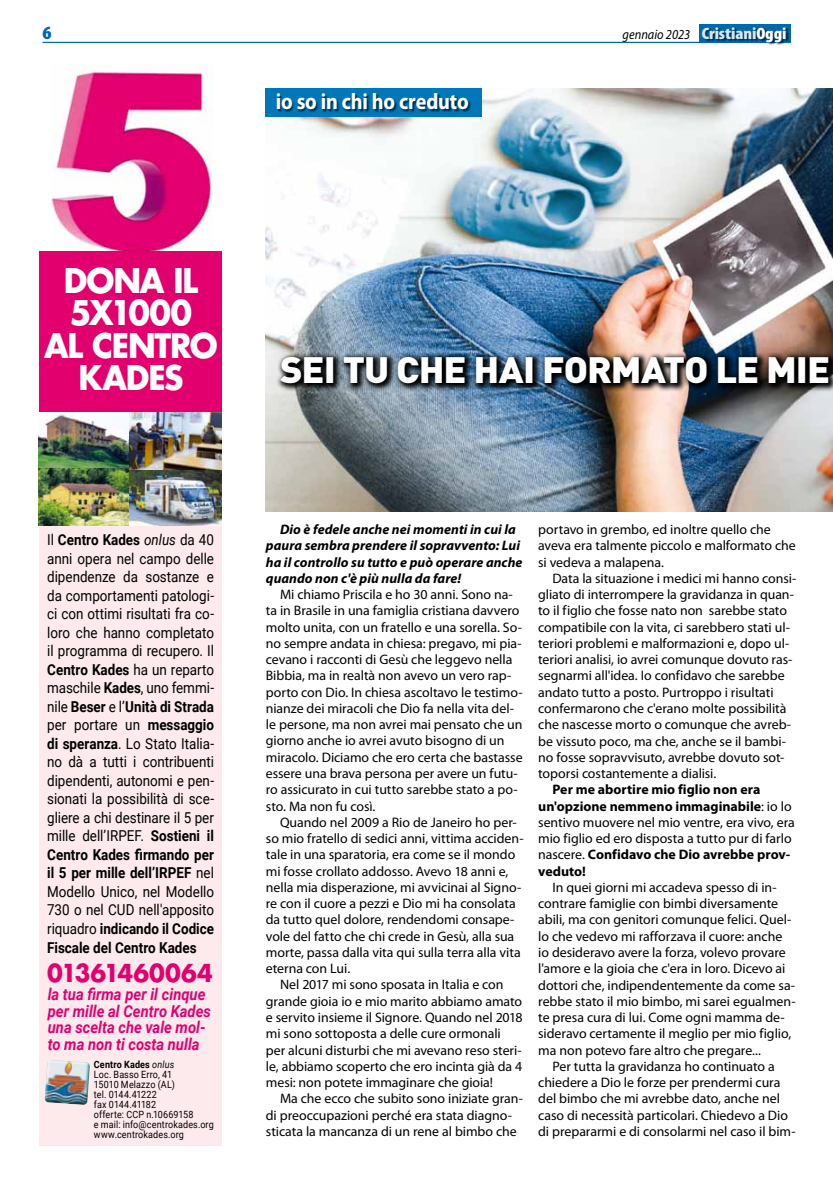
<style>
.page{position:relative;width:833px;height:1188px;background:#fff}
.page>*{position:absolute;margin:0;border:0;box-sizing:border-box;transform-origin:0 0}
.t1{font:900 36.25px "DIN";letter-spacing:-.03em;color:#fff;scale:1.05 1}
.t2{font:700 33px/32.5px "Futura";letter-spacing:-.035em;color:#fff;text-align:center;scale:.95 1}
.t3{font:700 24.12px "Futura";letter-spacing:-.005em;color:#e2006e;scale:.95 1}
.t4{font:700 22.5px "Myriad Pro";letter-spacing:-.01em;color:#fff;scale:.9 1}
.t5{font:900 condensed 18.75px "Myriad Pro";color:#0068ab;scale:1.1 1}
.t6{font:italic 700 16.38px/16.4px "Roboto";color:#e2006e;scale:.9 1}
.t7{font:15px/18.5px "Roboto";color:#000;text-align:justify;scale:.89 1}
.t8{font:13.75px/16.2px "Myriad Pro";letter-spacing:-.005em;color:#000}
.t9{font:700 13.75px/16.2px "Myriad Pro";color:#000}
.t10{font:italic 700 13.75px/16.2px "Myriad Pro";letter-spacing:.005em;color:#000}
.t11{font:italic 13.75px "Myriad Pro";color:#000;scale:.9 1}
.t12{font:10px/10px "Roboto";letter-spacing:.015em;color:#000;scale:.9 1}
.s1{font-weight:900;font-style:normal;font-stretch:condensed;font-size:16.62px;color:#d7e8f2}
.s2{font-weight:900;font-style:normal;font-stretch:condensed;font-size:16.62px;color:#fff}
.s3{font-weight:700}
.s4{font-style:italic}
.s5{font-weight:400}
</style>
<div class="page">
<img style="left:266px;top:89px;width:567px;height:422px">
<hr style="left:43px;top:42px;width:747px;height:1px;background:#0068ab">
<div style="left:698px;top:25px;width:92px;height:18px;background:#0068ab"></div>
<div style="left:703px;top:28px;width:86px;height:17px;background:#000;opacity:.6"></div>
<div style="left:266px;top:89px;width:216px;height:28px;background:#0077b8"></div>
<div style="left:277px;top:93px;width:194px;height:20px;background:#000;opacity:.6"></div>
<img style="left:51px;top:65px;width:161px;height:186px">
<div style="left:39px;top:251px;width:182px;height:167px;background:#e2006e"></div>
<div style="left:39px;top:413px;width:182px;height:732px;background:#fceaed"></div>
<img style="left:39px;top:412px;width:182px;height:113px">
<img style="left:45px;top:1060px;width:45px;height:44px">
<img style="left:275px;top:351px;width:558px;height:40px">
<h3 class="t5" style="left:43px;top:21px;width:10px">6</h3>
<p class="t11" style="left:622px;top:26px;width:184px">gennaio 2023 <span class="s1">Cristiani</span><span class="s2">Oggi</span></p>
<h3 class="t4" style="left:276px;top:87px;width:216px">io so in chi ho creduto</h3>
<h2 class="t2" style="left:44px;top:263px;width:184px">DONA IL<br>5X1000<br>AL CENTRO<br>KADES</h2>
<h1 class="t1" style="left:280px;top:346px;width:133px">SEI TU CHE</h1>
<h1 class="t1" style="left:473px;top:346px;width:19px">HAI</h1>
<h1 class="t1" style="left:542px;top:346px;width:116px">FORMATO</h1>
<h1 class="t1" style="left:715px;top:346px;width:92px">LE MIE</h1>
<p class="t7" style="left:47px;top:530px;width:189px">Il <span class="s3">Centro Kades</span> <span class="s4">onlus</span> da 40 anni opera nel campo delle dipendenze da sostanze e da comportamenti patologi&shy;ci con ottimi risultati fra co&shy;loro che hanno completato il programma di recupero. Il <span class="s3">Centro Kades</span> ha un reparto maschile <span class="s3">Kades</span>, uno femmi&shy;nile <span class="s3">Beser</span> e l’<span class="s3">Unità di Strada </span>per portare un <span class="s3">messaggio di speranza</span>. Lo Stato Italia&shy;no dà a tutti i contribuenti dipendenti, autonomi e pen&shy;sionati la possibilità di sce&shy;gliere a chi destinare il 5 per mille dell’IRPEF. <span class="s3">Sostieni il Centro Kades firmando per il 5 per mille dell’IRPEF</span> nel Modello Unico, nel Modello 730 o nel CUD nell'apposito riquadro <span class="s3">indicando il Codice Fiscale del Centro Kades</span></p>
<p class="t6" style="left:48px;top:985px;width:183px">la tua firma per il cinque per mille al Centro Kades una scelta che vale mol&shy;to ma non ti costa nulla</p>
<p class="t12" style="left:94px;top:1059px;width:135px"><span class="s3">Centro Kades</span> <span class="s4">onlus<br></span>Loc. Basso Erro, 41<br>15010 Melazzo (AL)<br>tel. 0144.41222<br>fax 0144.41182<br>offerte: CCP n.10669158<br>e mail: info@centrokades.org www.centrokades.org</p>
<h3 class="t3" style="left:47px;top:956px;width:176px">01361460064</h3>
<p class="t10" style="left:266px;top:520px;width:258px;text-indent:14px">Dio è fedele anche nei momenti in cui la paura sembra prendere il sopravvento: Lui ha il controllo su tutto e può operare anche quando non c'è più nulla da fare!</p>
<p class="t8" style="left:266px;top:586px;width:258px;text-indent:14px">Mi chiamo Priscila e ho 30 anni. Sono na&shy;ta in Brasile in una famiglia cristiana davvero molto unita, con un fratello e una sorella. So&shy;no sempre andata in chiesa: pregavo, mi pia&shy;cevano i racconti di Gesù che leggevo nella Bibbia, ma in realtà non avevo un vero rap&shy;porto con Dio. In chiesa ascoltavo le testimo&shy;nianze dei miracoli che Dio fa nella vita del&shy;le persone, ma non avrei mai pensato che un giorno anche io avrei avuto bisogno di un miracolo. Diciamo che ero certa che bastasse essere una brava persona per avere un futu&shy;ro assicurato in cui tutto sarebbe stato a po&shy;sto. Ma non fu così.</p>
<p class="t8" style="left:266px;top:813px;width:259px;text-indent:14px">Quando nel 2009 a Rio de Janeiro ho per&shy;so mio fratello di sedici anni, vittima acciden&shy;tale in una sparatoria, era come se il mondo mi fosse crollato addosso. Avevo 18 anni e, nella mia disperazione, mi avvicinai al Signo&shy;re con il cuore a pezzi e Dio mi ha consolata da tutto quel dolore, rendendomi consape&shy;vole del fatto che chi crede in Gesù, alla sua morte, passa dalla vita qui sulla terra alla vita eterna con Lui.</p>
<p class="t8" style="left:266px;top:976px;width:258px;text-indent:14px">Nel 2017 mi sono sposata in Italia e con grande gioia io e mio marito abbiamo amato e servito insieme il Signore. Quando nel 2018 mi sono sottoposta a delle cure ormonali per alcuni disturbi che mi avevano reso steri&shy;le, abbiamo scoperto che ero incinta già da 4 mesi: non potete immaginare che gioia!</p>
<p class="t8" style="left:266px;top:1089px;width:259px;text-indent:14px">Ma che ecco che subito sono iniziate gran&shy;di preoccupazioni perché era stata diagno&shy;sticata la mancanza di un rene al bimbo che</p>
<p class="t8" style="left:538px;top:521px;width:259px">portavo in grembo, ed inoltre quello che aveva era talmente piccolo e malformato che si vedeva a malapena.</p>
<p class="t8" style="left:538px;top:569px;width:260px;text-indent:14px">Data la situazione i medici mi hanno consi&shy;gliato di interrompere la gravidanza in quan&shy;to il figlio che fosse nato non sarebbe stato compatibile con la vita, ci sarebbero stati ul&shy;teriori problemi e malformazioni e, dopo ul&shy;teriori analisi, io avrei comunque dovuto ras&shy;segnarmi all'idea. Io confidavo che sarebbe andato tutto a posto. Purtroppo i risultati confermarono che c'erano molte possibilità che nascesse morto o comunque che avreb&shy;be vissuto poco, ma che, anche se il bambi&shy;no fosse sopravvisuto, avrebbe dovuto sot&shy;toporsi costantemente a dialisi.</p>
<p class="t9" style="left:538px;top:780px;width:258px;text-indent:14px">Per me abortire mio figlio non era un'opzione nemmeno immaginabile<span class="s5">: io lo sentivo muovere nel mio ventre, era vivo, era mio figlio ed ero disposta a tutto pur di farlo nascere.</span> Confidavo che Dio avrebbe prov&shy;veduto!</p>
<p class="t8" style="left:552px;top:878px;width:226px">In quei giorni mi accadeva spesso di in-</p>
<p class="t8" style="left:538px;top:894px;width:241px">contrare famiglie con bimbi diversamente</p>
<p class="t8" style="left:538px;top:911px;width:255px">abili, ma con genitori comunque felici. Quel-</p>
<p class="t8" style="left:538px;top:927px;width:245px">lo che vedevo mi rafforzava il cuore: anche</p>
<p class="t8" style="left:538px;top:943px;width:249px">io desideravo avere la forza, volevo provare</p>
<p class="t8" style="left:538px;top:960px;width:249px">l'amore e la gioia che c'era in loro. Dicevo ai</p>
<p class="t8" style="left:538px;top:976px;width:258px">dottori che, indipendentemente da come sa-</p>
<p class="t8" style="left:538px;top:992px;width:259px">rebbe stato il mio bimbo, mi sarei egualmen-</p>
<p class="t8" style="left:538px;top:1008px;width:248px">te presa cura di lui. Come ogni mamma de-</p>
<p class="t8" style="left:538px;top:1025px;width:254px">sideravo certamente il meglio per mio figlio,</p>
<p class="t8" style="left:538px;top:1041px;width:224px">ma non potevo fare altro che pregare...</p>
<p class="t8" style="left:552px;top:1057px;width:224px">Per tutta la gravidanza ho continuato a</p>
<p class="t8" style="left:538px;top:1073px;width:244px">chiedere a Dio le forze per prendermi cura</p>
<p class="t8" style="left:538px;top:1090px;width:243px">del bimbo che mi avrebbe dato, anche nel</p>
<p class="t8" style="left:538px;top:1106px;width:251px">caso di necessità particolari. Chiedevo a Dio</p>
<p class="t8" style="left:538px;top:1122px;width:259px">di prepararmi e di consolarmi nel caso il bim-</p>
</div>
